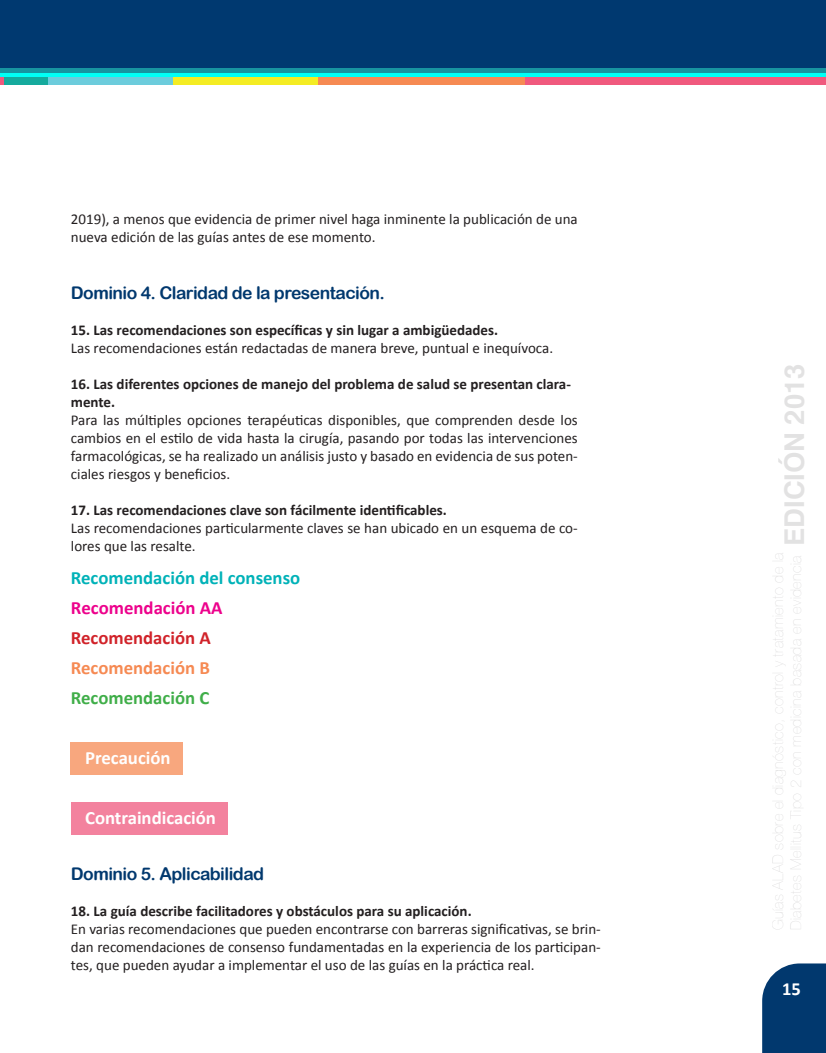
<style>
.page{position:relative;width:826px;height:1053px;background:#fff}
.page>*{position:absolute;margin:0;border:0;box-sizing:border-box;transform-origin:0 0}
.texto_corrido{font:700 18.75px "Calibri";color:#fff}
.texto_corrido-2{font:700 18.75px "Calibri";color:#00b2b8}
.texto_corrido-3{font:700 18.75px "Calibri";color:#ed028c}
.texto_corrido-4{font:700 18.75px "Calibri";color:#d1232a}
.texto_corrido-5{font:700 18.75px "Calibri";color:#f68a53}
.texto_corrido-6{font:700 18.75px "Calibri";color:#40ae49}
.t1{font:700 18.5px "Calibri";color:#fff}
.texto_corrido-7{font:17.5px "Arial Rounded MT Bold";letter-spacing:-.03em;color:#01386e}
.texto_corrido-8{font:15px/18px "Calibri";color:#231f20}
.texto_corrido-9{font:700 15px/18px "Calibri";color:#231f20}
</style>
<div class="page">
<div style="left:0;top:68px;width:826px;height:6px;background:#1794a0"></div>
<svg style="left:5px;top:74px;width:821px;height:4px;background:#34e4d4"></svg>
<div style="left:0;top:0;width:826px;height:68px;background:#003970"></div>
<div style="left:525px;top:78px;width:301px;height:7px;background:#f0597e"></div>
<div style="left:318px;top:78px;width:207px;height:7px;background:#f68a53"></div>
<div style="left:173px;top:78px;width:145px;height:7px;background:#f4ec23"></div>
<div style="left:48px;top:78px;width:125px;height:7px;background:#6cccdc"></div>
<div style="left:1px;top:78px;width:47px;height:7px;background:#15aa9d"></div>
<svg style="left:0;top:73px;width:5px;height:12px"></svg>
<svg style="left:762px;top:963px;width:64px;height:89px;background:#104476"></svg>
<div style="left:71px;top:742px;width:112px;height:32px;background:#f8a77e"></div>
<div style="left:71px;top:802px;width:156px;height:32px;background:#f3829e"></div>
<p class="texto_corrido-8" style="left:71px;top:210px;width:508px">2019), a menos que evidencia de primer nivel haga inminente la publicación de una nueva edición de las guías antes de ese momento.</p>
<p class="texto_corrido-7" style="left:71px;top:282px;width:316px">Dominio 4. Claridad de la presentación.</p>
<p class="texto_corrido-9" style="left:71px;top:321px;width:429px">15. Las recomendaciones son específicas y sin lugar a ambigüedades.</p>
<p class="texto_corrido-8" style="left:71px;top:339px;width:484px">Las recomendaciones están redactadas de manera breve, puntual e inequívoca.</p>
<p class="texto_corrido-9" style="left:71px;top:375px;width:501px">16. Las diferentes opciones de manejo del problema de salud se presentan clara&shy;mente.</p>
<p class="texto_corrido-8" style="left:71px;top:411px;width:508px;text-align:justify">Para las múltiples opciones terapéuticas disponibles, que comprenden desde los cambios en el estilo de vida hasta la cirugía, pasando por todas las intervenciones farmacológicas, se ha realizado un análisis justo y basado en evidencia de sus poten&shy;ciales riesgos y beneficios.</p>
<p class="texto_corrido-9" style="left:71px;top:501px;width:377px">17. Las recomendaciones clave son fácilmente identificables.</p>
<p class="texto_corrido-8" style="left:71px;top:519px;width:508px">Las recomendaciones particularmente claves se han ubicado en un esquema de co&shy;lores que las resalte.</p>
<p class="texto_corrido-2" style="left:71px;top:566px;width:231px">Recomendación del consenso</p>
<p class="texto_corrido-3" style="left:71px;top:596px;width:153px">Recomendación AA</p>
<p class="texto_corrido-4" style="left:71px;top:626px;width:141px">Recomendación A</p>
<p class="texto_corrido-5" style="left:71px;top:656px;width:140px">Recomendación B</p>
<p class="texto_corrido-6" style="left:71px;top:686px;width:140px">Recomendación C</p>
<p class="texto_corrido" style="left:85px;top:746px;width:87px">Precaución</p>
<p class="texto_corrido" style="left:85px;top:806px;width:132px">Contraindicación</p>
<p class="texto_corrido-7" style="left:71px;top:863px;width:195px">Dominio 5. Aplicabilidad</p>
<p class="texto_corrido-9" style="left:71px;top:901px;width:402px">18. La guía describe facilitadores y obstáculos para su aplicación.</p>
<p class="texto_corrido-8" style="left:71px;top:919px;width:531px;text-align:justify">En varias recomendaciones que pueden encontrarse con barreras significativas, se brin&shy;dan recomendaciones de consenso fundamentadas en la experiencia de los participan&shy;tes, que pueden ayudar a implementar el uso de las guías en la práctica real.</p>
<p class="t1" style="left:782px;top:977px;width:20px">15</p>
</div>
